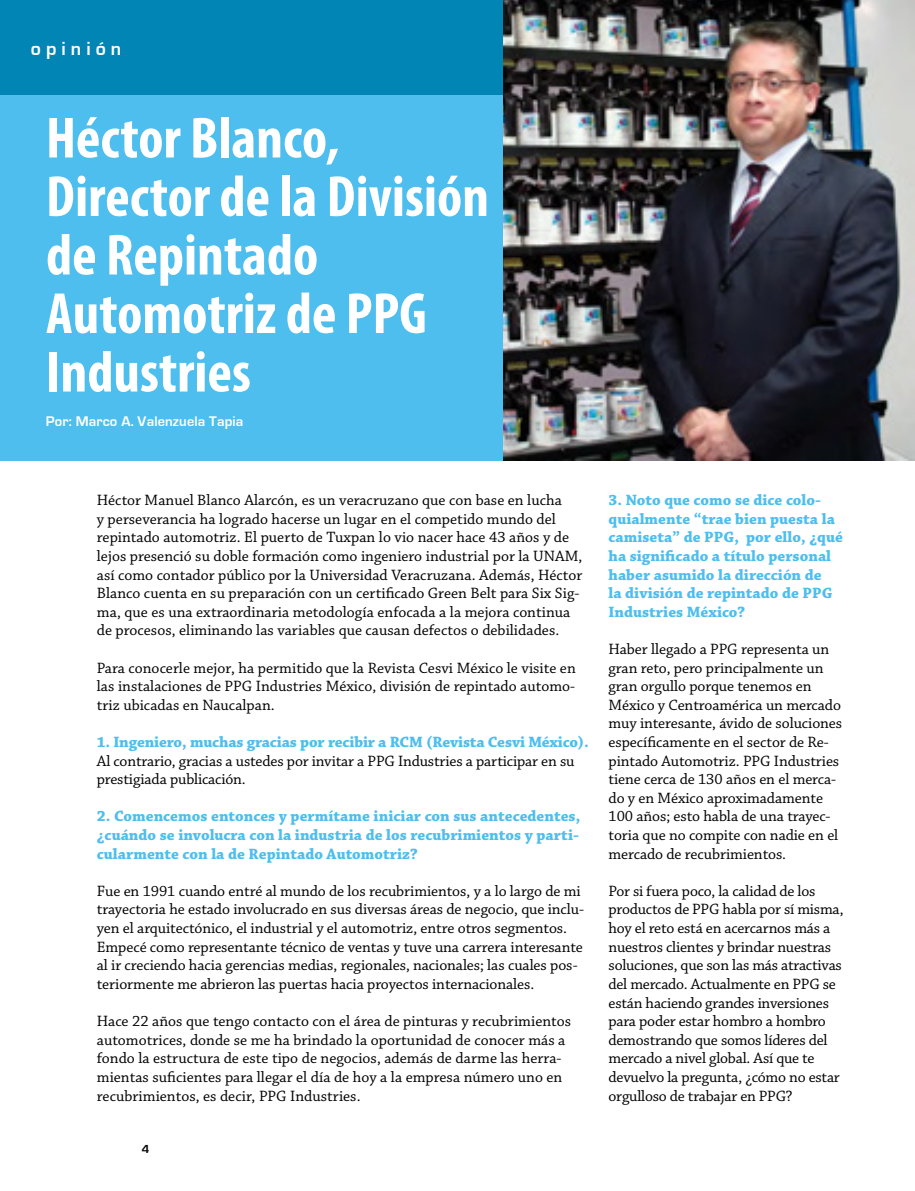
<style>
.page{position:relative;width:915px;height:1191px;background:#fff}
.page>*{position:absolute;margin:0;border:0;box-sizing:border-box;transform-origin:0 0}
.t1{font:700 condensed 58.5px/58.5px "Myriad Pro";color:#fff}
.t2{font:700 19.5px "Eurostile";letter-spacing:.26em;color:#fff}
.t3{font:15.75px/18.6px "Chaparral Pro";letter-spacing:-.005em;color:#000}
.t4{font:700 15.75px/18.6px "Chaparral Pro";color:#4dbeed;text-align:justify}
.t5{font:700 14.4px "Eurostile";letter-spacing:.01em;color:#fff}
.t6{font:700 12px "Eurostile";color:#000}
</style>
<div class="page">
<img style="left:502px;top:0;width:412px;height:460px">
<div style="left:0;top:69px;width:502px;height:391px;background:#4dbeed"></div>
<div style="left:0;top:0;width:502px;height:95px;background:#0085b4"></div>
<p class="t2" style="left:31px;top:38px;width:92px">opinión</p>
<h1 class="t1" style="left:46px;top:107px;width:444px">Héctor Blanco,<br>Director de la División de Repintado<br>Automotriz de PPG<br>Industries</h1>
<p class="t5" style="left:46px;top:413px;width:199px">Por: Marco A. Valenzuela Tapia</p>
<p class="t3" style="left:97px;top:491px;width:487px">Héctor Manuel Blanco Alarcón, es un veracruzano que con base en lucha<br>y perseverancia ha logrado hacerse un lugar en el competido mundo del repintado automotriz. El puerto de Tuxpan lo vio nacer hace 43 años y de lejos presenció su doble formación como ingeniero industrial por la UNAM, así como contador público por la Universidad Veracruzana. Además, Héctor Blanco cuenta en su preparación con un certificado Green Belt para Six Sig&shy;ma, que es una extraordinaria metodología enfocada a la mejora continua de procesos, eliminando las variables que causan defectos o debilidades.</p>
<p class="t3" style="left:97px;top:659px;width:480px;text-align:justify">Para conocerle mejor, ha permitido que la Revista Cesvi México le visite en las instalaciones de PPG Industries México, división de repintado automo&shy;triz ubicadas en Naucalpan.</p>
<p class="t4" style="left:97px;top:733px;width:493px">1. Ingeniero, muchas gracias por recibir a RCM (Revista Cesvi México).</p>
<p class="t3" style="left:97px;top:752px;width:479px">Al contrario, gracias a ustedes por invitar a PPG Industries a participar en su prestigiada publicación.</p>
<p class="t4" style="left:97px;top:807px;width:485px">2. Comencemos entonces y permítame iniciar con sus antecedentes, ¿cuándo se involucra con la industria de los recubrimientos y parti&shy;cularmente con la de Repintado Automotriz?</p>
<p class="t3" style="left:97px;top:882px;width:488px">Fue en 1991 cuando entré al mundo de los recubrimientos, y a lo largo de mi trayectoria he estado involucrado en sus diversas áreas de negocio, que inclu&shy;yen el arquitectónico, el industrial y el automotriz, entre otros segmentos.<br>Empecé como representante técnico de ventas y tuve una carrera interesante al ir creciendo hacia gerencias medias, regionales, nacionales; las cuales pos&shy;teriormente me abrieron las puertas hacia proyectos internacionales.</p>
<p class="t3" style="left:97px;top:1012px;width:475px">Hace 22 años que tengo contacto con el área de pinturas y recubrimientos automotrices, donde se me ha brindado la oportunidad de conocer más a fondo la estructura de este tipo de negocios, además de darme las herra&shy;mientas suficientes para llegar el día de hoy a la empresa número uno en recubrimientos, es decir, PPG Industries.</p>
<p class="t6" style="left:142px;top:1142px;width:9px">4</p>
<p class="t4" style="left:608px;top:491px;width:236px;text-align:left">3. Noto que como se dice colo&shy;quialmente “trae bien puesta la camiseta” de PPG, por ello, ¿qué ha significado a título personal haber asumido la dirección de<br>la división de repintado de PPG<br>Industries México?</p>
<p class="t3" style="left:608px;top:640px;width:235px">Haber llegado a PPG representa un gran reto, pero principalmente un gran orgullo porque tenemos en México y Centroamérica un mercado muy interesante, ávido de soluciones específicamente en el sector de Re&shy;pintado Automotriz. PPG Industries tiene cerca de 130 años en el merca&shy;do y en México aproximadamente 100 años; esto habla de una trayec&shy;toria que no compite con nadie en el mercado de recubrimientos.</p>
<p class="t3" style="left:608px;top:882px;width:236px">Por si fuera poco, la calidad de los productos de PPG habla por sí misma, hoy el reto está en acercarnos más a nuestros clientes y brindar nuestras soluciones, que son las más atractivas del mercado. Actualmente en PPG se están haciendo grandes inversiones para poder estar hombro a hombro demostrando que somos líderes del mercado a nivel global. Así que te devuelvo la pregunta, ¿cómo no estar orgulloso de trabajar en PPG?</p>
</div>
